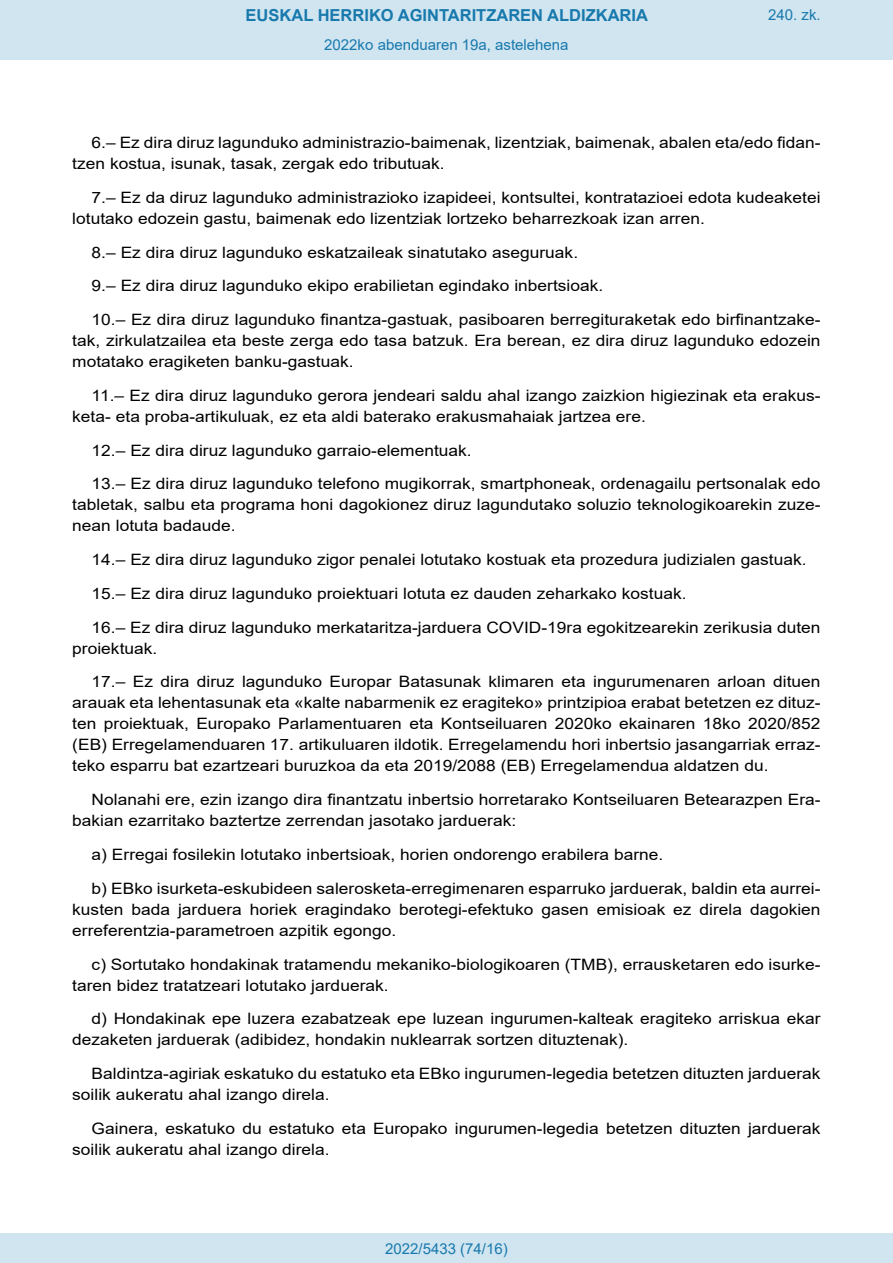
<style>
.page{position:relative;width:893px;height:1263px;background:#fff}
.page>*{position:absolute;margin:0;border:0;box-sizing:border-box;transform-origin:0 0}
.t1{font:700 16.5px "Arial";color:#1879ad}
.BOPVDetalle{font:15.6px/21px "Arial";color:#000;scale:1.11 1}
.Paginacion_Centro{font:15px "Arial";color:#1879ad}
</style>
<div class="page">
<div style="left:0;top:0;width:893px;height:60px;background:#d0e5f0"></div>
<div style="left:0;top:1233px;width:893px;height:30px;background:#d0e5f0"></div>
<p class="t1" style="left:246px;top:3px;width:404px">EUSKAL HERRIKO AGINTARITZAREN ALDIZKARIA</p>
<p class="Paginacion_Centro" style="left:324px;top:35px;width:246px">2022ko abenduaren 19a, astelehena</p>
<p class="Paginacion_Centro" style="left:768px;top:5px;width:54px">240. zk.</p>
<p class="BOPVDetalle" style="left:72px;top:132px;width:676px;text-indent:19px">6.– Ez dira diruz lagunduko administrazio-baimenak, lizentziak, baimenak, abalen eta/edo fidan&shy;tzen kostua, isunak, tasak, zergak edo tributuak.</p>
<p class="BOPVDetalle" style="left:72px;top:187px;width:676px;text-indent:19px">7.– Ez da diruz lagunduko administrazioko izapideei, kontsultei, kontratazioei edota kudeaketei lotutako edozein gastu, baimenak edo lizentziak lortzeko beharrezkoak izan arren.</p>
<p class="BOPVDetalle" style="left:92px;top:242px;width:440px">8.– Ez dira diruz lagunduko eskatzaileak sinatutako aseguruak.</p>
<p class="BOPVDetalle" style="left:92px;top:275px;width:462px">9.– Ez dira diruz lagunduko ekipo erabilietan egindako inbertsioak.</p>
<p class="BOPVDetalle" style="left:72px;top:309px;width:676px;text-align:justify;text-indent:19px">10.– Ez dira diruz lagunduko finantza-gastuak, pasiboaren berregituraketak edo birfinantzake&shy;tak, zirkulatzailea eta beste zerga edo tasa batzuk. Era berean, ez dira diruz lagunduko edozein motatako eragiketen banku-gastuak.</p>
<p class="BOPVDetalle" style="left:72px;top:385px;width:676px;text-indent:19px">11.– Ez dira diruz lagunduko gerora jendeari saldu ahal izango zaizkion higiezinak eta erakus&shy;keta- eta proba-artikuluak, ez eta aldi baterako erakusmahaiak jartzea ere.</p>
<p class="BOPVDetalle" style="left:92px;top:440px;width:344px">12.– Ez dira diruz lagunduko garraio-elementuak.</p>
<p class="BOPVDetalle" style="left:72px;top:473px;width:676px;text-align:justify;text-indent:19px">13.– Ez dira diruz lagunduko telefono mugikorrak, smartphoneak, ordenagailu pertsonalak edo tabletak, salbu eta programa honi dagokionez diruz lagundutako soluzio teknologikoarekin zuze&shy;nean lotuta badaude.</p>
<p class="BOPVDetalle" style="left:92px;top:549px;width:645px">14.– Ez dira diruz lagunduko zigor penalei lotutako kostuak eta prozedura judizialen gastuak.</p>
<p class="BOPVDetalle" style="left:92px;top:583px;width:537px">15.– Ez dira diruz lagunduko proiektuari lotuta ez dauden zeharkako kostuak.</p>
<p class="BOPVDetalle" style="left:72px;top:617px;width:676px;text-indent:19px">16.– Ez dira diruz lagunduko merkataritza-jarduera COVID-19ra egokitzearekin zerikusia duten proiektuak.</p>
<p class="BOPVDetalle" style="left:72px;top:671px;width:676px;text-align:justify;text-indent:19px">17.– Ez dira diruz lagunduko Europar Batasunak klimaren eta ingurumenaren arloan dituen arauak eta lehentasunak eta «kalte nabarmenik ez eragiteko» printzipioa erabat betetzen ez dituz&shy;ten proiektuak, Europako Parlamentuaren eta Kontseiluaren 2020ko ekainaren 18ko 2020/852 (EB) Erregelamenduaren 17. artikuluaren ildotik. Erregelamendu hori inbertsio jasangarriak erraz&shy;teko esparru bat ezartzeari buruzkoa da eta 2019/2088 (EB) Erregelamendua aldatzen du.</p>
<p class="BOPVDetalle" style="left:72px;top:789px;width:676px;text-indent:19px">Nolanahi ere, ezin izango dira finantzatu inbertsio horretarako Kontseiluaren Betearazpen Era&shy;bakian ezarritako baztertze zerrendan jasotako jarduerak:</p>
<p class="BOPVDetalle" style="left:92px;top:844px;width:517px">a) Erregai fosilekin lotutako inbertsioak, horien ondorengo erabilera barne.</p>
<p class="BOPVDetalle" style="left:72px;top:878px;width:676px;text-align:justify;text-indent:19px">b) EBko isurketa-eskubideen salerosketa-erregimenaren esparruko jarduerak, baldin eta aurrei&shy;kusten bada jarduera horiek eragindako berotegi-efektuko gasen emisioak ez direla dagokien erreferentzia-parametroen azpitik egongo.</p>
<p class="BOPVDetalle" style="left:72px;top:953px;width:676px;text-indent:19px">c) Sortutako hondakinak tratamendu mekaniko-biologikoaren (TMB), errausketaren edo isurke&shy;taren bidez tratatzeari lotutako jarduerak.</p>
<p class="BOPVDetalle" style="left:72px;top:1008px;width:676px;text-indent:19px">d) Hondakinak epe luzera ezabatzeak epe luzean ingurumen-kalteak eragiteko arriskua ekar dezaketen jarduerak (adibidez, hondakin nuklearrak sortzen dituztenak).</p>
<p class="BOPVDetalle" style="left:72px;top:1063px;width:676px;text-indent:19px">Baldintza-agiriak eskatuko du estatuko eta EBko ingurumen-legedia betetzen dituzten jarduerak soilik aukeratu ahal izango direla.</p>
<p class="BOPVDetalle" style="left:72px;top:1118px;width:676px;text-indent:19px">Gainera, eskatuko du estatuko eta Europako ingurumen-legedia betetzen dituzten jarduerak soilik aukeratu ahal izango direla.</p>
<p class="Paginacion_Centro" style="left:385px;top:1238px;width:124px">2022/5433 (74/16)</p>
</div>
